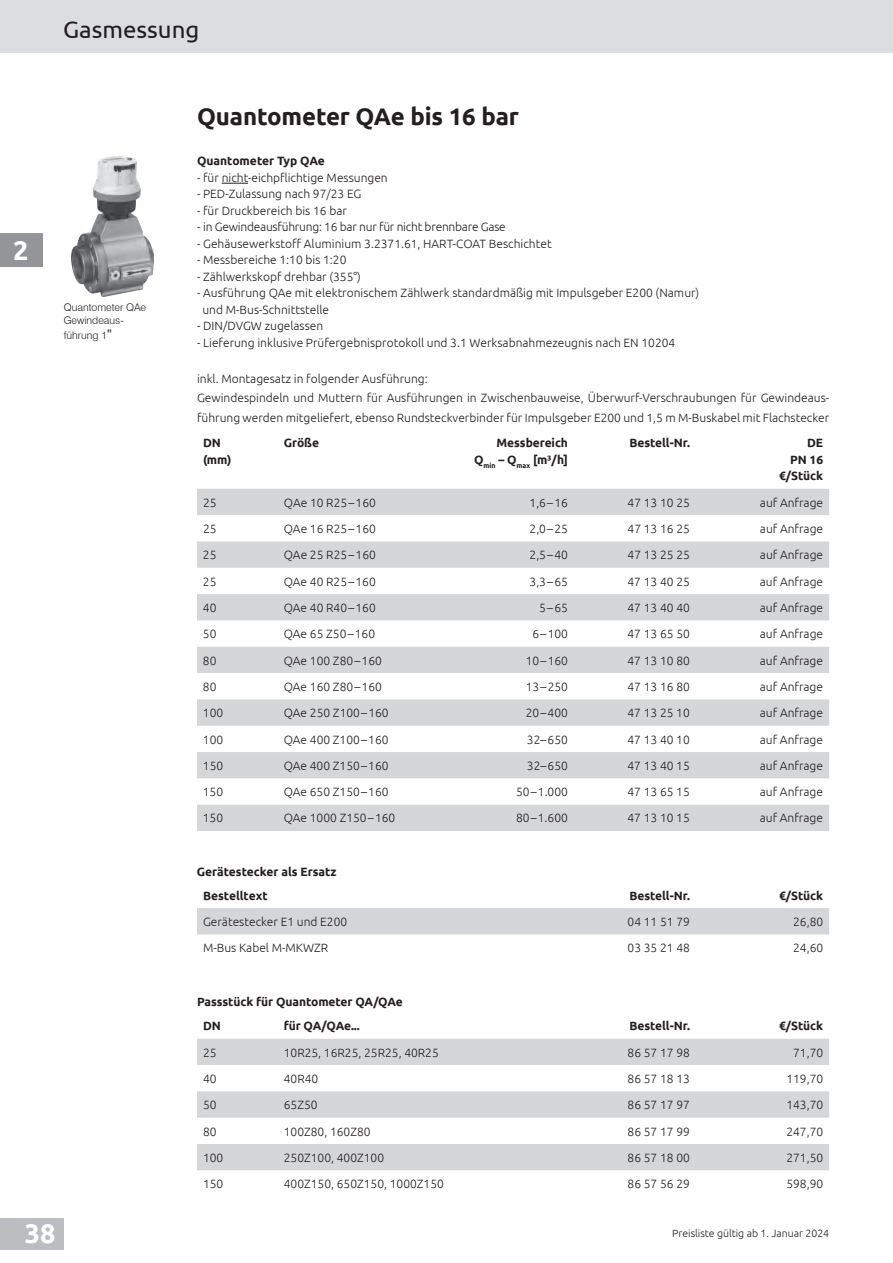
<style>
.page{position:relative;width:893px;height:1263px;background:#fff}
.page>*{position:absolute;margin:0;border:0;box-sizing:border-box;transform-origin:0 0}
.t1{font:700 27px "Ubuntu";color:#fff}
.t2{font:700 24px "Ubuntu";letter-spacing:-.005em;color:#231f20}
.t3{font:24px "Ubuntu";color:#231f20}
.t4{font:300 12px/19.5px "Ubuntu";color:#231f20}
.t5{font:700 12px/16.5px "Ubuntu";letter-spacing:-.005em;color:#231f20}
.t6{font:300 12px "Ubuntu";letter-spacing:-.02em;color:#231f20}
.t7{font:300 10.5px/13.5px "Swiss 721 BT";color:#231f20}
.t8{font:300 10.5px "Ubuntu";color:#231f20}
.s1{font-family:"Cambria Math";font-weight:400;font-size:13.5px}
</style>
<div class="page">
<div style="left:0;top:1217px;width:64px;height:32px;background:#bcbdc0"></div>
<div style="left:0;top:0;width:893px;height:53px;background:#dcdddf"></div>
<img style="left:71px;top:156px;width:82px;height:141px">
<svg style="left:197px;top:489px;width:632px;height:342px;fill:#d5d6d8"></svg>
<div style="left:197px;top:908px;width:632px;height:26px;background:#d5d6d8"></div>
<div style="left:0;top:234px;width:43px;height:33px;background:#939598"></div>
<svg style="left:222px;top:183px;width:26px;height:1px"></svg>
<svg style="left:197px;top:1039px;width:632px;height:131px;fill:#d5d6d8"></svg>
<h1 class="t1" style="left:13px;top:234px;width:17px">2</h1>
<h2 class="t3" style="left:63px;top:15px;width:138px">Gasmessung</h2>
<p class="t7" style="left:64px;top:300px;width:84px">Quantometer QAe<br>Gewindeaus-</p>
<p class="t7" style="left:64px;top:329px;width:50px">führung 1<span class="s1">ʺ</span></p>
<h2 class="t2" style="left:197px;top:102px;width:323px">Quantometer QAe bis 16 bar</h2>
<p class="t5" style="left:197px;top:153px;width:129px">Quantometer Typ QAe</p>
<p class="t4" style="left:197px;top:168px;width:192px">- für nicht-eichpflichtige Messungen</p>
<p class="t4" style="left:197px;top:184px;width:166px">- PED-Zulassung nach 97/23 EG</p>
<p class="t4" style="left:197px;top:201px;width:152px">- für Druckbereich bis 16 bar</p>
<p class="t6" style="left:197px;top:220px;width:310px">- in Gewindeausführung: 16 bar nur für nicht brennbare Gase</p>
<p class="t4" style="left:197px;top:234px;width:356px">- Gehäusewerkstoff Aluminium 3.2371.61, HART-COAT Beschichtet</p>
<p class="t4" style="left:197px;top:250px;width:151px">- Messbereiche 1:10 bis 1:20</p>
<p class="t4" style="left:197px;top:267px;width:166px">- Zählwerkskopf drehbar (355°)</p>
<p class="t4" style="left:202px;top:285px;width:498px;line-height:16.5px;text-indent:-5px">- Ausführung QAe mit elektronischem Zählwerk standardmäßig mit Impulsgeber E200 (Namur) und M-Bus-Schnittstelle</p>
<p class="t4" style="left:197px;top:316px;width:128px">- DIN/DVGW zugelassen</p>
<p class="t4" style="left:197px;top:333px;width:480px">- Lieferung inklusive Prüfergebnisprotokoll und 3.1 Werksabnahmezeugnis nach EN 10204</p>
<p class="t4" style="left:197px;top:369px;width:634px">inkl. Montagesatz in folgender Ausführung:<br>Gewindespindeln und Muttern für Ausführungen in Zwischenbauweise, Überwurf-Verschraubungen für Gewindeaus&shy;führung werden mitgeliefert, ebenso Rundsteckverbinder für Impulsgeber E200 und 1,5 m M-Buskabel mit Flachstecker</p>
<p class="t5" style="left:203px;top:435px;width:30px">DN (mm)</p>
<p class="t5" style="left:284px;top:435px;width:37px">Größe</p>
<p class="t5" style="left:474px;top:435px;width:95px;text-align:right">Messbereich<br>Q<sub>min</sub> – Q<sub>max</sub> [m³/h]</p>
<p class="t5" style="left:629px;top:435px;width:62px">Bestell-Nr.</p>
<p class="t5" style="left:779px;top:435px;width:46px;text-align:right">DE<br>PN 16 €/Stück</p>
<p class="t4" style="left:203px;top:492px;width:15px">25</p>
<p class="t4" style="left:284px;top:492px;width:94px">QAe 10 R25–160</p>
<p class="t4" style="left:530px;top:492px;width:40px">1,6 – 16</p>
<p class="t4" style="left:628px;top:492px;width:64px">47 13 10 25</p>
<p class="t4" style="left:760px;top:492px;width:65px">auf Anfrage</p>
<p class="t4" style="left:203px;top:519px;width:15px">25</p>
<p class="t4" style="left:284px;top:519px;width:94px">QAe 16 R25–160</p>
<p class="t4" style="left:530px;top:519px;width:40px">2,0 – 25</p>
<p class="t4" style="left:628px;top:519px;width:64px">47 13 16 25</p>
<p class="t4" style="left:760px;top:519px;width:65px">auf Anfrage</p>
<p class="t4" style="left:203px;top:545px;width:15px">25</p>
<p class="t4" style="left:284px;top:545px;width:94px">QAe 25 R25–160</p>
<p class="t4" style="left:530px;top:545px;width:40px">2,5 – 40</p>
<p class="t4" style="left:628px;top:545px;width:64px">47 13 25 25</p>
<p class="t4" style="left:760px;top:545px;width:65px">auf Anfrage</p>
<p class="t4" style="left:203px;top:571px;width:15px">25</p>
<p class="t4" style="left:284px;top:571px;width:94px">QAe 40 R25–160</p>
<p class="t4" style="left:530px;top:571px;width:40px">3,3 – 65</p>
<p class="t4" style="left:628px;top:571px;width:64px">47 13 40 25</p>
<p class="t4" style="left:760px;top:571px;width:65px">auf Anfrage</p>
<p class="t4" style="left:203px;top:598px;width:15px">40</p>
<p class="t4" style="left:284px;top:598px;width:94px">QAe 40 R40–160</p>
<p class="t4" style="left:539px;top:598px;width:30px">5 – 65</p>
<p class="t4" style="left:627px;top:598px;width:64px">47 13 40 40</p>
<p class="t4" style="left:760px;top:598px;width:65px">auf Anfrage</p>
<p class="t4" style="left:203px;top:624px;width:15px">50</p>
<p class="t4" style="left:284px;top:624px;width:93px">QAe 65 Z50–160</p>
<p class="t4" style="left:532px;top:624px;width:37px">6 – 100</p>
<p class="t4" style="left:627px;top:624px;width:64px">47 13 65 50</p>
<p class="t4" style="left:760px;top:624px;width:65px">auf Anfrage</p>
<p class="t4" style="left:203px;top:650px;width:15px">80</p>
<p class="t4" style="left:284px;top:650px;width:100px">QAe 100 Z80–160</p>
<p class="t4" style="left:526px;top:650px;width:44px">10 – 160</p>
<p class="t4" style="left:627px;top:650px;width:64px">47 13 10 80</p>
<p class="t4" style="left:760px;top:650px;width:65px">auf Anfrage</p>
<p class="t4" style="left:203px;top:676px;width:15px">80</p>
<p class="t4" style="left:284px;top:676px;width:100px">QAe 160 Z80–160</p>
<p class="t4" style="left:526px;top:676px;width:44px">13 – 250</p>
<p class="t4" style="left:627px;top:676px;width:64px">47 13 16 80</p>
<p class="t4" style="left:760px;top:676px;width:65px">auf Anfrage</p>
<p class="t4" style="left:203px;top:703px;width:22px">100</p>
<p class="t4" style="left:284px;top:703px;width:106px">QAe 250 Z100–160</p>
<p class="t4" style="left:526px;top:703px;width:44px">20 – 400</p>
<p class="t4" style="left:627px;top:703px;width:64px">47 13 25 10</p>
<p class="t4" style="left:760px;top:703px;width:65px">auf Anfrage</p>
<p class="t4" style="left:203px;top:729px;width:22px">100</p>
<p class="t4" style="left:284px;top:729px;width:106px">QAe 400 Z100–160</p>
<p class="t4" style="left:527px;top:729px;width:43px">32– 650</p>
<p class="t4" style="left:627px;top:729px;width:64px">47 13 40 10</p>
<p class="t4" style="left:760px;top:729px;width:65px">auf Anfrage</p>
<p class="t4" style="left:203px;top:755px;width:22px">150</p>
<p class="t4" style="left:284px;top:755px;width:106px">QAe 400 Z150–160</p>
<p class="t4" style="left:527px;top:755px;width:43px">32– 650</p>
<p class="t4" style="left:627px;top:755px;width:64px">47 13 40 15</p>
<p class="t4" style="left:760px;top:755px;width:65px">auf Anfrage</p>
<p class="t4" style="left:203px;top:782px;width:22px">150</p>
<p class="t4" style="left:284px;top:782px;width:106px">QAe 650 Z150–160</p>
<p class="t4" style="left:516px;top:782px;width:53px">50– 1.000</p>
<p class="t4" style="left:627px;top:782px;width:64px">47 13 65 15</p>
<p class="t4" style="left:760px;top:782px;width:65px">auf Anfrage</p>
<p class="t4" style="left:203px;top:808px;width:22px">150</p>
<p class="t4" style="left:284px;top:808px;width:113px">QAe 1000 Z150–160</p>
<p class="t4" style="left:516px;top:808px;width:53px">80– 1.600</p>
<p class="t4" style="left:627px;top:808px;width:64px">47 13 10 15</p>
<p class="t4" style="left:760px;top:808px;width:65px">auf Anfrage</p>
<p class="t5" style="left:203px;top:859px;width:135px;line-height:23.9px;text-indent:-6px">Gerätestecker als Ersatz<br>Bestelltext</p>
<p class="t5" style="left:629px;top:887px;width:62px">Bestell-Nr.</p>
<p class="t5" style="left:779px;top:887px;width:46px">€/Stück</p>
<p class="t4" style="left:203px;top:911px;width:146px">Gerätestecker E1 und E200</p>
<p class="t4" style="left:628px;top:911px;width:64px">04 11 51 79</p>
<p class="t4" style="left:793px;top:911px;width:32px">26,80</p>
<p class="t4" style="left:203px;top:938px;width:127px">M-Bus Kabel M-MKWZR</p>
<p class="t4" style="left:628px;top:938px;width:64px">03 35 21 48</p>
<p class="t4" style="left:793px;top:938px;width:32px">24,60</p>
<p class="t5" style="left:203px;top:990px;width:201px;line-height:23.9px;text-indent:-6px">Passstück für Quantometer QA/QAe<br>DN</p>
<p class="t5" style="left:284px;top:1017px;width:77px">für QA/QAe...</p>
<p class="t5" style="left:629px;top:1017px;width:62px">Bestell-Nr.</p>
<p class="t5" style="left:779px;top:1017px;width:46px">€/Stück</p>
<p class="t4" style="left:203px;top:1042px;width:15px">25</p>
<p class="t4" style="left:284px;top:1042px;width:157px">10R25, 16R25, 25R25, 40R25</p>
<p class="t4" style="left:628px;top:1042px;width:64px">86 57 17 98</p>
<p class="t4" style="left:793px;top:1042px;width:32px">71,70</p>
<p class="t4" style="left:203px;top:1068px;width:15px">40</p>
<p class="t4" style="left:284px;top:1068px;width:36px">40R40</p>
<p class="t4" style="left:628px;top:1068px;width:64px">86 57 18 13</p>
<p class="t4" style="left:786px;top:1068px;width:38px">119,70</p>
<p class="t4" style="left:203px;top:1095px;width:15px">50</p>
<p class="t4" style="left:284px;top:1095px;width:35px">65Z50</p>
<p class="t4" style="left:628px;top:1095px;width:64px">86 57 17 97</p>
<p class="t4" style="left:786px;top:1095px;width:38px">143,70</p>
<p class="t4" style="left:203px;top:1121px;width:15px">80</p>
<p class="t4" style="left:284px;top:1121px;width:88px">100Z80, 160Z80</p>
<p class="t4" style="left:628px;top:1121px;width:64px">86 57 17 99</p>
<p class="t4" style="left:786px;top:1121px;width:38px">247,70</p>
<p class="t4" style="left:203px;top:1147px;width:22px">100</p>
<p class="t4" style="left:284px;top:1147px;width:102px">250Z100, 400Z100</p>
<p class="t4" style="left:628px;top:1147px;width:64px">86 57 18 00</p>
<p class="t4" style="left:786px;top:1147px;width:38px">271,50</p>
<p class="t4" style="left:203px;top:1174px;width:22px">150</p>
<p class="t4" style="left:284px;top:1174px;width:162px">400Z150, 650Z150, 1000Z150</p>
<p class="t4" style="left:628px;top:1174px;width:64px">86 57 56 29</p>
<p class="t4" style="left:786px;top:1174px;width:38px">598,90</p>
<h1 class="t1" style="left:25px;top:1217px;width:32px">3 83</h1>
<p class="t8" style="left:672px;top:1227px;width:158px">Preisliste gültig ab 1. Januar 2024</p>
</div>
